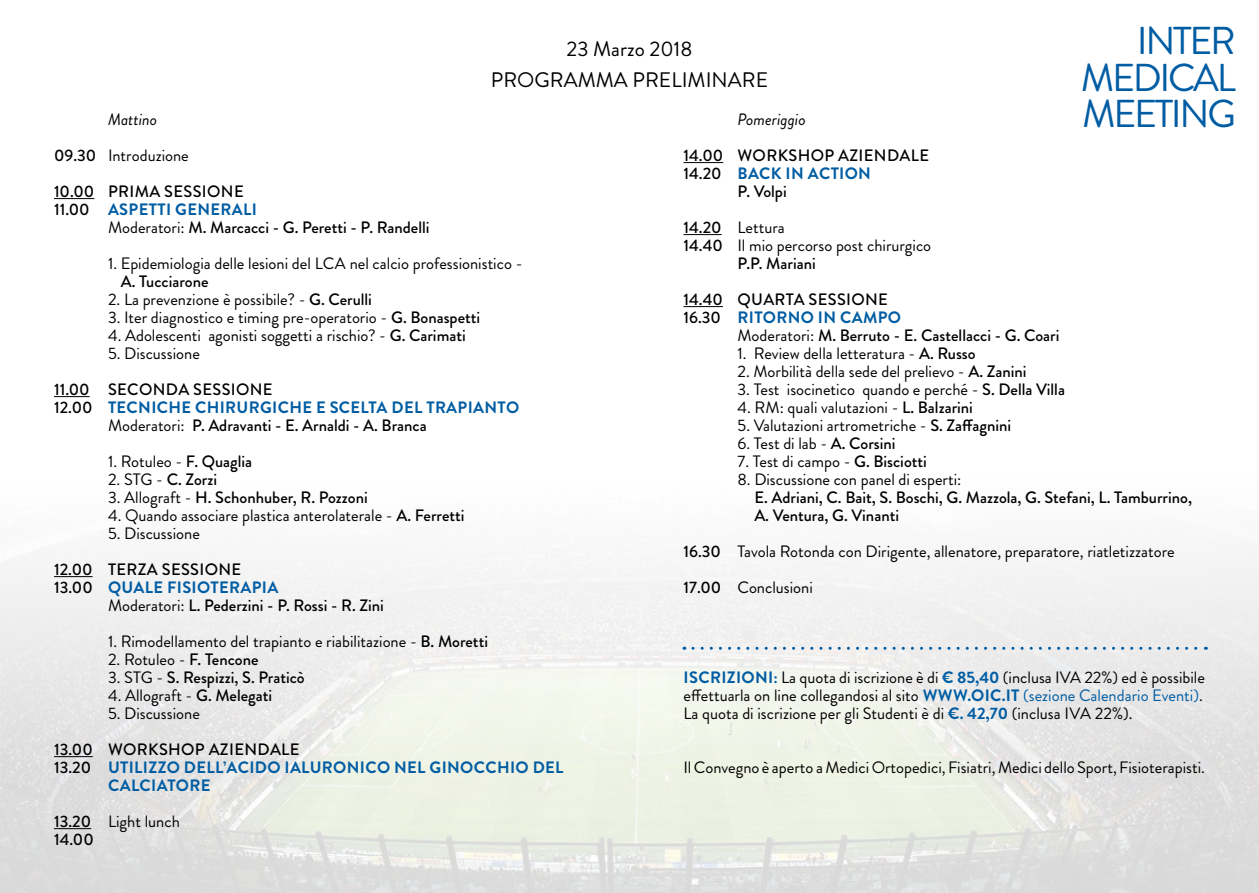
<style>
.page{position:relative;width:1259px;height:893px;background:#fff}
.page>*{position:absolute;margin:0;border:0;box-sizing:border-box;transform-origin:0 0}
.t1{font:38.85px/36.8px "Brandon Grotesque";letter-spacing:-.06em;color:#005da3;text-align:justify}
.t2{font:21px/31.5px "Brandon Grotesque";color:#000;text-align:center}
.t3{font:16.5px/18px "Brandon Grotesque";color:#000}
.t4{font:500 16.5px/18px "Brandon Grotesque";color:#000}
.t5{font:700 16.5px "Brandon Grotesque";letter-spacing:.02em;color:#005da3}
.t6{font:500 16.5px/36px "Brandon Grotesque";letter-spacing:.02em;color:#000}
.t7{font:italic 16.5px "Brandon Grotesque";color:#000}
.s1{font-weight:400;font-style:italic}
.s2{font-weight:400}
.s3{font-weight:700;color:#005da3}
.s4{font-weight:500}
.s5{font-weight:500;color:#000}
.s6{color:#005da3}
</style>
<div class="page">
<img style="left:0;top:307px;width:1259px;height:586px">
<hr style="left:54px;top:198px;width:40px;height:1px;background:#000">
<hr style="left:54px;top:396px;width:36px;height:1px;background:#000">
<hr style="left:54px;top:576px;width:39px;height:1px;background:#000">
<hr style="left:54px;top:756px;width:39px;height:1px;background:#000">
<hr style="left:54px;top:828px;width:37px;height:1px;background:#000">
<hr style="left:683px;top:162px;width:40px;height:1px;background:#000">
<hr style="left:683px;top:234px;width:38px;height:1px;background:#000">
<hr style="left:683px;top:306px;width:40px;height:1px;background:#000">
<svg style="left:693px;top:647px;width:513px;height:3px"></svg>
<h1 class="t1" style="left:1081px;top:23px;width:156px;text-indent:56px">INTER MEDICAL MEETING</h1>
<p class="t2" style="left:491px;top:33px;width:279px">23 Marzo 2018<br>PROGRAMMA PRELIMINARE</p>
<p class="t6" style="left:54px;top:102px;width:191px;text-indent:54px"><span class="s1">Mattino<br></span>09.30 <span class="s2">Introduzione<br></span>10.00 PRIMA SESSIONE</p>
<p class="t4" style="left:108px;top:201px;width:323px;text-indent:-54px">11.00 <span class="s3">ASPETTI GENERALI<br></span><span class="s2">Moderatori:</span> M. Marcacci - G. Peretti - P. Randelli</p>
<p class="t3" style="left:108px;top:255px;width:416px">1. Epidemiologia delle lesioni del LCA nel calcio professionistico -</p>
<p class="t4" style="left:121px;top:273px;width:89px">A. Tucciarone</p>
<p class="t3" style="left:108px;top:291px;width:265px">2. La prevenzione è possibile? - <span class="s4">G. Cerulli</span></p>
<p class="t3" style="left:108px;top:309px;width:374px">3. Iter diagnostico e timing pre-operatorio - <span class="s4">G. Bonaspetti</span></p>
<p class="t3" style="left:108px;top:327px;width:359px">4. Adolescenti agonisti soggetti a rischio? - <span class="s4">G. Carimati</span></p>
<p class="t3" style="left:108px;top:345px;width:93px">5. Discussione</p>
<p class="t6" style="left:54px;top:372px;width:220px">11.00 SECONDA SESSIONE</p>
<p class="t5" style="left:54px;top:396px;width:467px"><span class="s5">12.00</span> TECNICHE CHIRURGICHE E SCELTA DEL TRAPIANTO</p>
<p class="t4" style="left:108px;top:417px;width:320px"><span class="s2">Moderatori:</span> P. Adravanti - E. Arnaldi - A. Branca</p>
<p class="t3" style="left:108px;top:453px;width:146px">1. Rotuleo - <span class="s4">F. Quaglia</span></p>
<p class="t4" style="left:108px;top:471px;width:111px"><span class="s2">2. STG -</span> C. Zorzi</p>
<p class="t4" style="left:108px;top:489px;width:261px"><span class="s2">3. Allograft -</span> H. Schonhuber, R. Pozzoni</p>
<p class="t3" style="left:108px;top:507px;width:358px">4. Quando associare plastica anterolaterale - <span class="s4">A. Ferretti</span></p>
<p class="t3" style="left:108px;top:525px;width:93px">5. Discussione</p>
<p class="t6" style="left:54px;top:552px;width:189px">12.00 TERZA SESSIONE</p>
<p class="t5" style="left:54px;top:576px;width:226px"><span class="s5">13.00</span> QUALE FISIOTERAPIA</p>
<p class="t4" style="left:108px;top:597px;width:277px"><span class="s2">Moderatori:</span> L. Pederzini - P. Rossi - R. Zini</p>
<p class="t3" style="left:108px;top:633px;width:381px">1. Rimodellamento del trapianto e riabilitazione - <span class="s4">B. Moretti</span></p>
<p class="t3" style="left:108px;top:651px;width:152px">2. Rotuleo - <span class="s4">F. Tencone</span></p>
<p class="t4" style="left:108px;top:669px;width:198px"><span class="s2">3. STG -</span> S. Respizzi, S. Praticò</p>
<p class="t3" style="left:108px;top:687px;width:166px">4. Allograft - <span class="s4">G. Melegati</span></p>
<p class="t3" style="left:108px;top:705px;width:93px">5. Discussione</p>
<p class="t6" style="left:54px;top:732px;width:247px">13.00 WORKSHOP AZIENDALE</p>
<p class="t5" style="left:54px;top:756px;width:511px"><span class="s5">13.20</span> UTILIZZO DELL’ACIDO IALURONICO NEL GINOCCHIO DEL</p>
<p class="t5" style="left:108px;top:774px;width:104px">CALCIATORE</p>
<p class="t4" style="left:54px;top:813px;width:127px">13.20 <span class="s2">Light lunch<br></span>14.00</p>
<p class="t7" style="left:737px;top:108px;width:70px">Pomeriggio</p>
<p class="t6" style="left:683px;top:138px;width:247px">14.00 WORKSHOP AZIENDALE</p>
<p class="t5" style="left:683px;top:162px;width:189px"><span class="s5">14.20</span> BACK IN ACTION</p>
<p class="t4" style="left:737px;top:183px;width:51px">P. Volpi</p>
<p class="t3" style="left:683px;top:219px;width:103px"><span class="s4">14.20</span> Lettura</p>
<p class="t3" style="left:683px;top:237px;width:249px"><span class="s4">14.40</span> Il mio percorso post chirurgico</p>
<p class="t4" style="left:737px;top:255px;width:80px">P.P. Mariani</p>
<p class="t6" style="left:683px;top:282px;width:206px">14.40 QUARTA SESSIONE</p>
<p class="t5" style="left:683px;top:306px;width:219px"><span class="s5">16.30</span> RITORNO IN CAMPO</p>
<p class="t4" style="left:737px;top:327px;width:323px"><span class="s2">Moderatori:</span> M. Berruto - E. Castellacci - G. Coari</p>
<p class="t3" style="left:737px;top:345px;width:240px">1. Review della letteratura - <span class="s4">A. Russo</span></p>
<p class="t3" style="left:737px;top:363px;width:290px">2. Morbilità della sede del prelievo - <span class="s4">A. Zanini</span></p>
<p class="t3" style="left:737px;top:381px;width:329px">3. Test isocinetico quando e perché - <span class="s4">S. Della Villa</span></p>
<p class="t3" style="left:737px;top:399px;width:237px">4. RM: quali valutazioni - <span class="s4">L. Balzarini</span></p>
<p class="t3" style="left:737px;top:417px;width:275px">5. Valutazioni artrometriche - <span class="s4">S. Zaffagnini</span></p>
<p class="t3" style="left:737px;top:435px;width:160px">6. Test di lab - <span class="s4">A. Corsini</span></p>
<p class="t3" style="left:737px;top:453px;width:191px">7. Test di campo - <span class="s4">G. Bisciotti</span></p>
<p class="t3" style="left:737px;top:471px;width:225px">8. Discussione con panel di esperti:</p>
<p class="t4" style="left:754px;top:489px;width:439px">E. Adriani, C. Bait, S. Boschi, G. Mazzola, G. Stefani, L. Tamburrino,<br>A. Ventura, G. Vinanti</p>
<p class="t3" style="left:683px;top:534px;width:493px;line-height:36px"><span class="s4">16.30</span> Tavola Rotonda con Dirigente, allenatore, preparatore, riatletizzatore<br><span class="s4">17.00</span> Conclusioni</p>
<p class="t3" style="left:683px;top:669px;width:523px"><span class="s3">ISCRIZIONI:</span> La quota di iscrizione è di <span class="s3">€ 85,40</span> (inclusa IVA 22%) ed è possibile effettuarla on line collegandosi al sito <span class="s3">WWW.OIC.IT</span> <span class="s6">(sezione Calendario Eventi)</span>.<br>La quota di iscrizione per gli Studenti è di <span class="s3">€. 42,70</span> (inclusa IVA 22%).</p>
<p class="t3" style="left:683px;top:759px;width:523px">Il Convegno è aperto a Medici Ortopedici, Fisiatri, Medici dello Sport, Fisioterapisti.</p>
</div>
